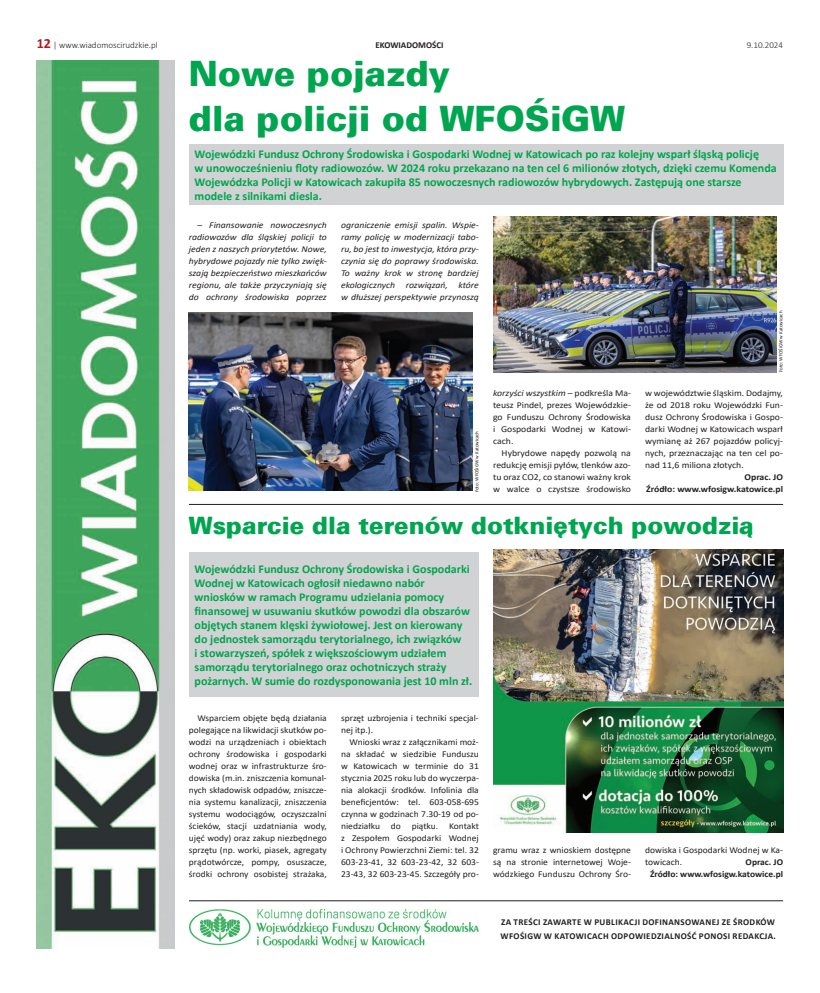
<style>
.page{position:relative;width:820px;height:993px;background:#fff}
.page>*{position:absolute;margin:0;border:0;box-sizing:border-box;transform-origin:0 0}
.t1{font:35px/45px "USA Blackpl";color:#00a54f}
.t2{font:24px "USA Blackpl";color:#00a54f}
.t3{font:700 12px/14px "Calibri";color:#00a54f}
.t4{font:9px/12px "Calibri";color:#231f20;text-align:justify;scale:1.05 1}
.t5{font:9px/12px "Calibri";color:#231f20;text-align:justify;scale:1.06 1}
.t6{font:italic 9px/12px "Calibri";color:#231f20;text-align:justify;scale:1.08 1}
.t7{font:9px "Calibri";color:#231f20;scale:1.08 1}
.t8{font:700 9px/14px "Calibri";letter-spacing:.04em;color:#231f20}
.t9{font:700 9px "Calibri";letter-spacing:.04em;color:#231f20;scale:1.08 1}
.t10{font:700 9px/12px "Calibri";letter-spacing:.04em;color:#231f20;scale:1.05 1}
.t11{font:300 9px "Calibri";color:#231f20}
.t12{font:5px "Calibri";color:#231f20}
.s1{font-weight:700;font-size:14px;color:#ae1a1e}
.s2{font-style:normal}
</style>
<div class="page">
<img style="left:189px;top:909px;width:289px;height:37px">
<img style="left:37px;top:60px;width:138px;height:888px">
<hr style="left:189px;top:900px;width:593px;height:1px;background:#231f20">
<div style="left:189px;top:144px;width:593px;height:60px;background:#d1d2d4"></div>
<img style="left:493px;top:216px;width:283px;height:156px">
<div style="left:189px;top:552px;width:289px;height:144px;background:#d1d2d4"></div>
<img style="left:493px;top:549px;width:289px;height:283px">
<hr style="left:189px;top:504px;width:593px;height:1px;background:#231f20">
<img style="left:189px;top:312px;width:283px;height:178px">
<p class="t11" style="left:37px;top:39px;width:122px"><span class="s1">12</span> | www.wiadomoscirudzkie.pl</p>
<p class="t8" style="left:375px;top:38px;width:7px">EKOWIADO</p>
<p class="t8" style="left:418px;top:38px;width:13px">MOŚCI</p>
<p class="t11" style="left:746px;top:39px;width:38px">9.10.2024</p>
<p class="t1" style="left:189px;top:49px;width:438px">Nowe pojazdy<br>dla policji od WFOŚiGW</p>
<p class="t3" style="left:194px;top:146px;width:583px">Wojewódzki Fundusz Ochrony Środowiska i Gospodarki Wodnej w Katowicach po raz kolejny wsparł śląską policję<br>w unowocześnieniu floty radiowozów. W 2024 roku przekazano na ten cel 6 milionów złotych, dzięki czemu Komenda Wojewódzka Policji w Katowicach zakupiła 85 nowoczesnych radiowozów hybrydowych. Zastępują one starsze modele z silnikami diesla.</p>
<p class="t6" style="left:189px;top:219px;width:129px;text-indent:9px"><span class="s2">–</span> Finansowanie nowoczesnych radiowozów dla śląskiej policji to jeden z naszych priorytetów. Nowe, hybrydowe pojazdy nie tylko zwięk&shy;szają bezpieczeństwo mieszkańców regionu, ale także przyczyniają się do ochrony środowiska poprzez</p>
<p class="t6" style="left:341px;top:219px;width:129px">ograniczenie emisji spalin. Wspie&shy;ramy policję w modernizacji tabo&shy;ru, bo jest to inwestycja, która przy&shy;czynia się do poprawy środowiska.<br>To ważny krok w stronę bardziej ekologicznych rozwiązań, które w dłuższej perspektywie przynoszą</p>
<p class="t12" style="left:473px;top:492px;width:63px;rotate:-90deg">Foto: WFOŚiGW w Katowicach</p>
<p class="t6" style="left:493px;top:387px;width:129px">korzyści wszystkim <span class="s2">– podkreśla Ma-</span></p>
<p class="t7" style="left:493px;top:399px;width:129px">teusz Pindel, prezes Wojewódzkie-</p>
<p class="t7" style="left:493px;top:411px;width:129px">go Funduszu Ochrony Środowiska</p>
<p class="t7" style="left:493px;top:423px;width:129px">i Gospodarki Wodnej w Katowi-</p>
<p class="t7" style="left:493px;top:435px;width:20px">cach.</p>
<p class="t7" style="left:501px;top:447px;width:121px">Hybrydowe napędy pozwolą na</p>
<p class="t7" style="left:493px;top:459px;width:129px">redukcję emisji pyłów, tlenków azo-</p>
<p class="t7" style="left:493px;top:471px;width:129px">tu oraz CO2, co stanowi ważny krok</p>
<p class="t7" style="left:493px;top:483px;width:129px">w walce o czystsze środowisko</p>
<p class="t12" style="left:777px;top:372px;width:63px;rotate:-90deg">Foto: WFOŚiGW w Katowicach</p>
<p class="t7" style="left:645px;top:387px;width:129px">w województwie śląskim. Dodajmy,</p>
<p class="t7" style="left:645px;top:399px;width:129px">że od 2018 roku Wojewódzki Fun-</p>
<p class="t7" style="left:645px;top:411px;width:129px">dusz Ochrony Środowiska i Gospo-</p>
<p class="t7" style="left:645px;top:423px;width:129px">darki Wodnej w Katowicach wsparł</p>
<p class="t7" style="left:645px;top:435px;width:129px">wymianę aż 267 pojazdów policyj-</p>
<p class="t7" style="left:645px;top:447px;width:129px">nych, przeznaczając na ten cel po-</p>
<p class="t7" style="left:645px;top:459px;width:93px">nad 11,6 miliona złotych.</p>
<p class="t9" style="left:744px;top:471px;width:32px">Oprac. JO</p>
<p class="t9" style="left:646px;top:483px;width:128px">Źródło: www.wfosigw.katowice.pl</p>
<p class="t2" style="left:189px;top:509px;width:566px">Wsparcie dla terenów dotkniętych powodzią</p>
<p class="t3" style="left:194px;top:561px;width:279px">Wojewódzki Fundusz Ochrony Środowiska i Gospodarki Wodnej w Katowicach ogłosił niedawno nabór wniosków w ramach Programu udzielania pomocy finansowej w usuwaniu skutków powodzi dla obszarów objętych stanem klęski żywiołowej. Jest on kierowany do jednostek samorządu terytorialnego, ich związków<br>i stowarzyszeń, spółek z większościowym udziałem samorządu terytorialnego oraz ochotniczych straży pożarnych. W sumie do rozdysponowania jest 10 mln zł.</p>
<p class="t4" style="left:189px;top:711px;width:133px;text-indent:9px">Wsparciem objęte będą działania polegające na likwidacji skutków po&shy;wodzi na urządzeniach i obiektach ochrony środowiska i gospodarki wodnej oraz w infrastrukturze śro&shy;dowiska (m.in. zniszczenia komunal&shy;nych składowisk odpadów, zniszcze&shy;nia systemu kanalizacji, zniszczenia systemu wodociągów, oczyszczalni ścieków, stacji uzdatniania wody, ujęć wody) oraz zakup niezbędnego sprzętu (np. worki, piasek, agregaty prądotwórcze, pompy, osuszacze, środki ochrony osobistej strażaka,</p>
<p class="t4" style="left:341px;top:711px;width:133px">sprzęt uzbrojenia i techniki specjal-</p>
<p class="t4" style="left:341px;top:723px;width:32px">nej itp.).</p>
<p class="t5" style="left:349px;top:735px;width:123px">Wnioski wraz z załącznikami moż-</p>
<p class="t5" style="left:341px;top:747px;width:131px">na składać w siedzibie Funduszu</p>
<p class="t5" style="left:341px;top:759px;width:131px">w Katowicach w terminie do 31</p>
<p class="t5" style="left:341px;top:771px;width:131px">stycznia 2025 roku lub do wyczerpa-</p>
<p class="t5" style="left:341px;top:783px;width:131px">nia alokacji środków. Infolinia dla</p>
<p class="t5" style="left:341px;top:795px;width:131px">beneficjentów: tel. 603-058-695</p>
<p class="t5" style="left:341px;top:807px;width:131px">czynna w godzinach 7.30-19 od po-</p>
<p class="t5" style="left:341px;top:819px;width:131px">niedziałku do piątku. Kontakt</p>
<p class="t5" style="left:341px;top:831px;width:131px">z Zespołem Gospodarki Wodnej</p>
<p class="t5" style="left:341px;top:843px;width:131px">i Ochrony Powierzchni Ziemi: tel. 32</p>
<p class="t5" style="left:341px;top:855px;width:131px">603-23-41, 32 603-23-42, 32 603-</p>
<p class="t5" style="left:341px;top:867px;width:131px">23-43, 32 603-23-45. Szczegóły pro-</p>
<p class="t5" style="left:493px;top:843px;width:131px">gramu wraz z wnioskiem dostępne są na stronie internetowej Woje&shy;wódzkiego Funduszu Ochrony Śro-</p>
<p class="t5" style="left:645px;top:843px;width:131px">dowiska i Gospodarki Wodnej w Ka&shy;towicach.</p>
<p class="t10" style="left:649px;top:855px;width:128px;text-indent:96px">Oprac. JO<br>Źródło: www.wfosigw.katowice.pl</p>
<p class="t8" style="left:500px;top:914px;width:276px">Za treści zawarte w publikacji dofinansowanej ze środków<br>WFOŚ</p>
<p class="t8" style="left:524px;top:928px;width:252px">iGW w Katowicach odpowiedzialność ponosi Redakcja.</p>
</div>
